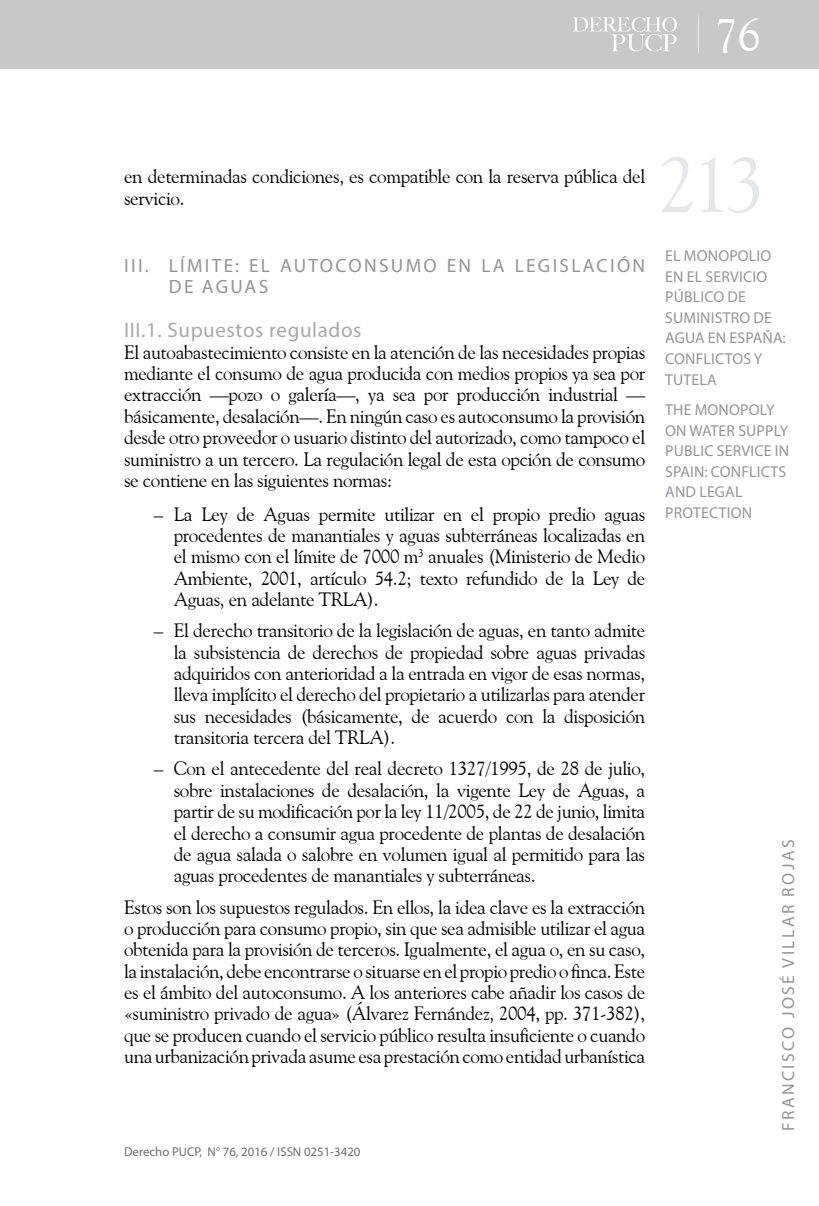
<style>
.page{position:relative;width:819px;height:1206px;background:#fff}
.page>*{position:absolute;margin:0;border:0;box-sizing:border-box;transform-origin:0 0}
.t1{font:78.75px "Goudy Old Style BT";color:#e6e7e8}
.t2{font:46.38px "Goudy Old Style BT";color:#fff}
.t3{font:21px "Myriad Pro";letter-spacing:.03em;color:#a7a9ac}
.t4{font:19.25px/21.3px "Goudy Old Style BT";letter-spacing:-.02em;color:#000;text-align:justify}
.t5{font:19.25px/20.5px "Myriad Pro";letter-spacing:.12em;color:#939598}
.t6{font:17.5px "Myriad Pro";letter-spacing:.14em;color:#939598}
.t7{font:15.75px/20.7px "Myriad Pro";letter-spacing:.01em;color:#939598}
.t8{font:12.78px "Myriad Pro";color:#6d6e71}
</style>
<div class="page">
<div style="left:0;top:0;width:819px;height:69px;background:#c7c8ca"></div>
<svg style="left:573px;top:17px;width:104px;height:34px"></svg>
<h2 class="t2" style="left:714px;top:6px;width:47px">76</h2>
<p class="t4" style="left:124px;top:166px;width:522px">en determinadas condiciones, es compatible con la reserva pública del servicio.</p>
<p class="t5" style="left:169px;top:255px;width:478px;text-indent:-45px">III. LÍMITE: EL AUTOCONSUMO EN LA LEGISLACIÓN<br>DE AGUAS</p>
<p class="t3" style="left:124px;top:317px;width:239px">III.1. Supuestos regulados</p>
<p class="t4" style="left:124px;top:341px;width:522px">El autoabastecimiento consiste en la atención de las necesidades propias mediante el consumo de agua producida con medios propios ya sea por extracción —pozo o galería—, ya sea por producción industrial — básicamente, desalación—. En ningún caso es autoconsumo la provisión desde otro proveedor o usuario distinto del autorizado, como tampoco el suministro a un tercero. La regulación legal de esta opción de consumo se contiene en las siguientes normas:</p>
<p class="t4" style="left:174px;top:503px;width:473px;text-indent:-20px">– La Ley de Aguas permite utilizar en el propio predio aguas procedentes de manantiales y aguas subterráneas localizadas en el mismo con el límite de 7000 m<sup>3</sup> anuales (Ministerio de Medio Ambiente, 2001, artículo 54.2; texto refundido de la Ley de Aguas, en adelante TRLA).</p>
<p class="t4" style="left:174px;top:619px;width:473px;text-indent:-20px">– El derecho transitorio de la legislación de aguas, en tanto admite la subsistencia de derechos de propiedad sobre aguas privadas adquiridos con anterioridad a la entrada en vigor de esas normas, lleva implícito el derecho del propietario a utilizarlas para atender sus necesidades (básicamente, de acuerdo con la disposición transitoria tercera del TRLA).</p>
<p class="t4" style="left:174px;top:757px;width:473px;text-indent:-20px">– Con el antecedente del real decreto 1327/1995, de 28 de julio, sobre instalaciones de desalación, la vigente Ley de Aguas, a partir de su modificación por la ley 11/2005, de 22 de junio, limita el derecho a consumir agua procedente de plantas de desalación de agua salada o salobre en volumen igual al permitido para las aguas procedentes de manantiales y subterráneas.</p>
<p class="t4" style="left:124px;top:895px;width:522px">Estos son los supuestos regulados. En ellos, la idea clave es la extracción o producción para consumo propio, sin que sea admisible utilizar el agua obtenida para la provisión de terceros. Igualmente, el agua o, en su caso, la instalación, debe encontrarse o situarse en el propio predio o finca. Este es el ámbito del autoconsumo. A los anteriores cabe añadir los casos de «suministro privado de agua» (Álvarez Fernández, 2004, pp. 371-382), que se producen cuando el servicio público resulta insuficiente o cuando una urbanización privada asume esa prestación como entidad urbanística</p>
<p class="t8" style="left:124px;top:1144px;width:238px">Derecho PUCP, N° 76, 2016 / ISSN 0251-3420</p>
<h1 class="t1" style="left:657px;top:136px;width:109px">213</h1>
<p class="t7" style="left:665px;top:245px;width:122px">EL MONOPOLIO<br>EN EL SERVICIO<br>PÚBLICO DE<br>SUMINISTRO DE<br>AGUA EN ESPAÑA:<br>CONFLICTOS Y<br>TUTELA</p>
<p class="t7" style="left:665px;top:399px;width:125px">THE MONOPOLY<br>ON WATER SUPPLY<br>PUBLIC SERVICE IN<br>SPAIN: CONFLICTS<br>AND LEGAL<br>PROTECTION</p>
<p class="t6" style="left:777px;top:1131px;width:293px;rotate:-90deg">FRANCISCO JOSÉ VILLAR ROJAS</p>
</div>
